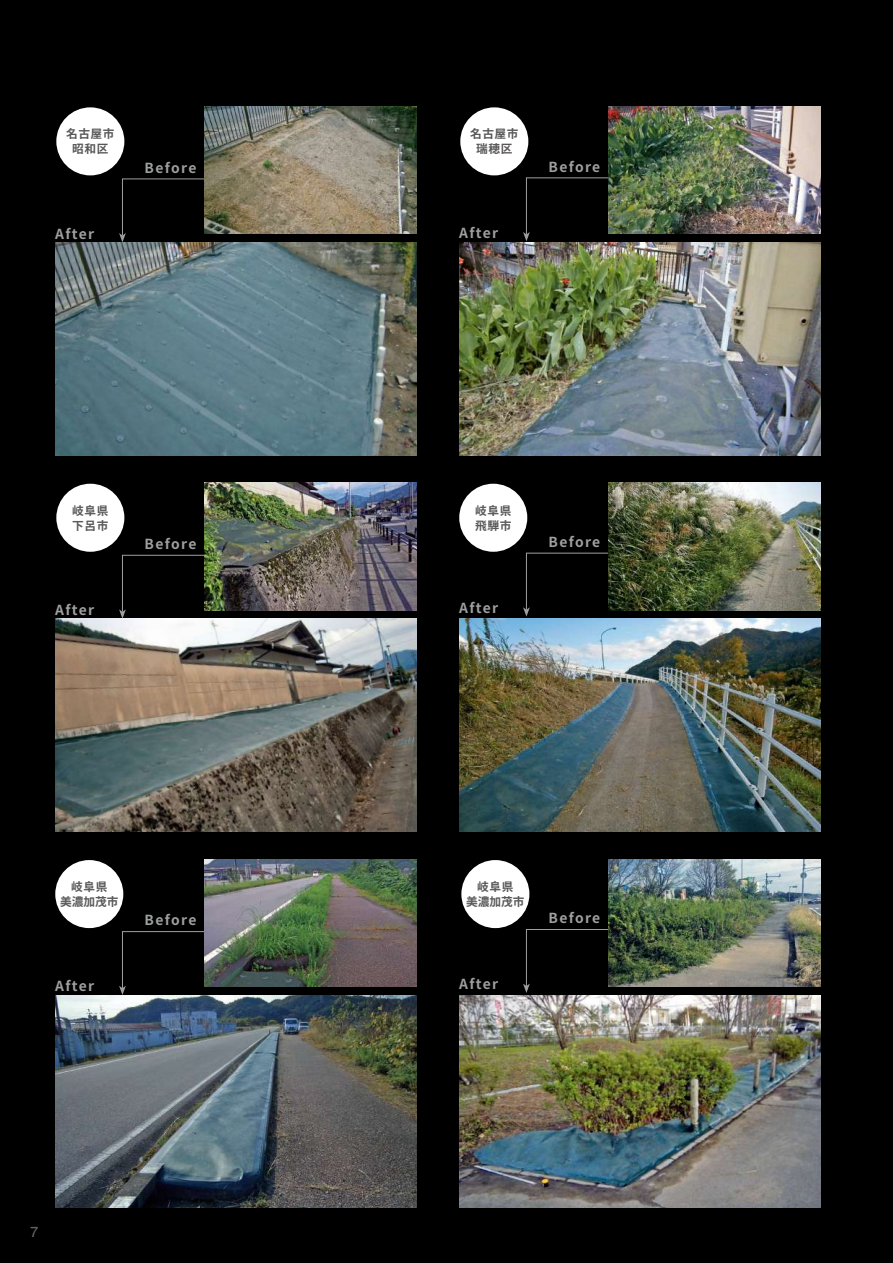
<style>
.page{position:relative;width:893px;height:1263px;background:#000}
.page>*{position:absolute;margin:0;border:0;box-sizing:border-box;transform-origin:0 0}
.t1{font:700 13.8px "Source Han Sans JP";letter-spacing:.095em;color:#9fa0a0}
.t2{font:700 13.8px "Futo Go B101 Pr 6 N";color:#656464}
.t3{font:700 11.7px/14.9px "Source Han Sans JP";letter-spacing:.05em;color:#595757;text-align:center}
.t4{font:700 11.7px/14.9px "Source Han Sans JP";color:#595757;text-align:center}
</style>
<div class="page">
<img style="left:204px;top:859px;width:213px;height:127px">
<img style="left:608px;top:483px;width:213px;height:127px">
<img style="left:55px;top:995px;width:362px;height:213px">
<img style="left:459px;top:619px;width:362px;height:212px">
<img style="left:608px;top:106px;width:213px;height:128px">
<img style="left:204px;top:106px;width:213px;height:128px">
<img style="left:204px;top:483px;width:213px;height:127px">
<img style="left:608px;top:859px;width:213px;height:127px">
<img style="left:459px;top:242px;width:362px;height:213px">
<img style="left:55px;top:242px;width:362px;height:213px">
<img style="left:55px;top:619px;width:362px;height:212px">
<img style="left:459px;top:995px;width:362px;height:213px">
<div style="left:55px;top:860px;width:68px;height:68px;background:#fff;border-radius:50%"></div>
<div style="left:56px;top:107px;width:68px;height:68px;background:#fff;border-radius:50%"></div>
<div style="left:56px;top:484px;width:68px;height:68px;background:#fff;border-radius:50%"></div>
<div style="left:460px;top:107px;width:68px;height:68px;background:#fff;border-radius:50%"></div>
<div style="left:459px;top:484px;width:68px;height:68px;background:#fff;border-radius:50%"></div>
<div style="left:461px;top:860px;width:68px;height:68px;background:#fff;border-radius:50%"></div>
<svg style="left:119px;top:931px;width:86px;height:64px"></svg>
<svg style="left:119px;top:178px;width:86px;height:64px"></svg>
<svg style="left:119px;top:555px;width:86px;height:64px"></svg>
<svg style="left:523px;top:177px;width:86px;height:64px"></svg>
<svg style="left:523px;top:552px;width:86px;height:65px"></svg>
<svg style="left:523px;top:929px;width:86px;height:64px"></svg>
<p class="t3" style="left:66px;top:127px;width:50px">名古屋市昭和区</p>
<p class="t1" style="left:55px;top:226px;width:40px">After</p>
<p class="t1" style="left:145px;top:160px;width:53px">Before</p>
<p class="t3" style="left:470px;top:127px;width:50px">名古屋市瑞穂区</p>
<p class="t1" style="left:459px;top:225px;width:40px">After</p>
<p class="t1" style="left:549px;top:159px;width:53px">Before</p>
<p class="t3" style="left:72px;top:503px;width:38px;text-align:left">岐阜県下呂市</p>
<p class="t3" style="left:475px;top:503px;width:38px;text-align:left">岐阜県飛騨市</p>
<p class="t1" style="left:55px;top:602px;width:40px">After</p>
<p class="t1" style="left:145px;top:536px;width:53px">Before</p>
<p class="t1" style="left:459px;top:600px;width:40px">After</p>
<p class="t1" style="left:549px;top:534px;width:53px">Before</p>
<p class="t4" style="left:60px;top:880px;width:60px">岐阜県<br>美濃加茂市</p>
<p class="t1" style="left:55px;top:978px;width:40px">After</p>
<p class="t1" style="left:145px;top:912px;width:53px">Before</p>
<p class="t2" style="left:31px;top:1220px;width:9px">7</p>
<p class="t4" style="left:466px;top:880px;width:60px">岐阜県<br>美濃加茂市</p>
<p class="t1" style="left:459px;top:976px;width:40px">After</p>
<p class="t1" style="left:549px;top:910px;width:53px">Before</p>
</div>
